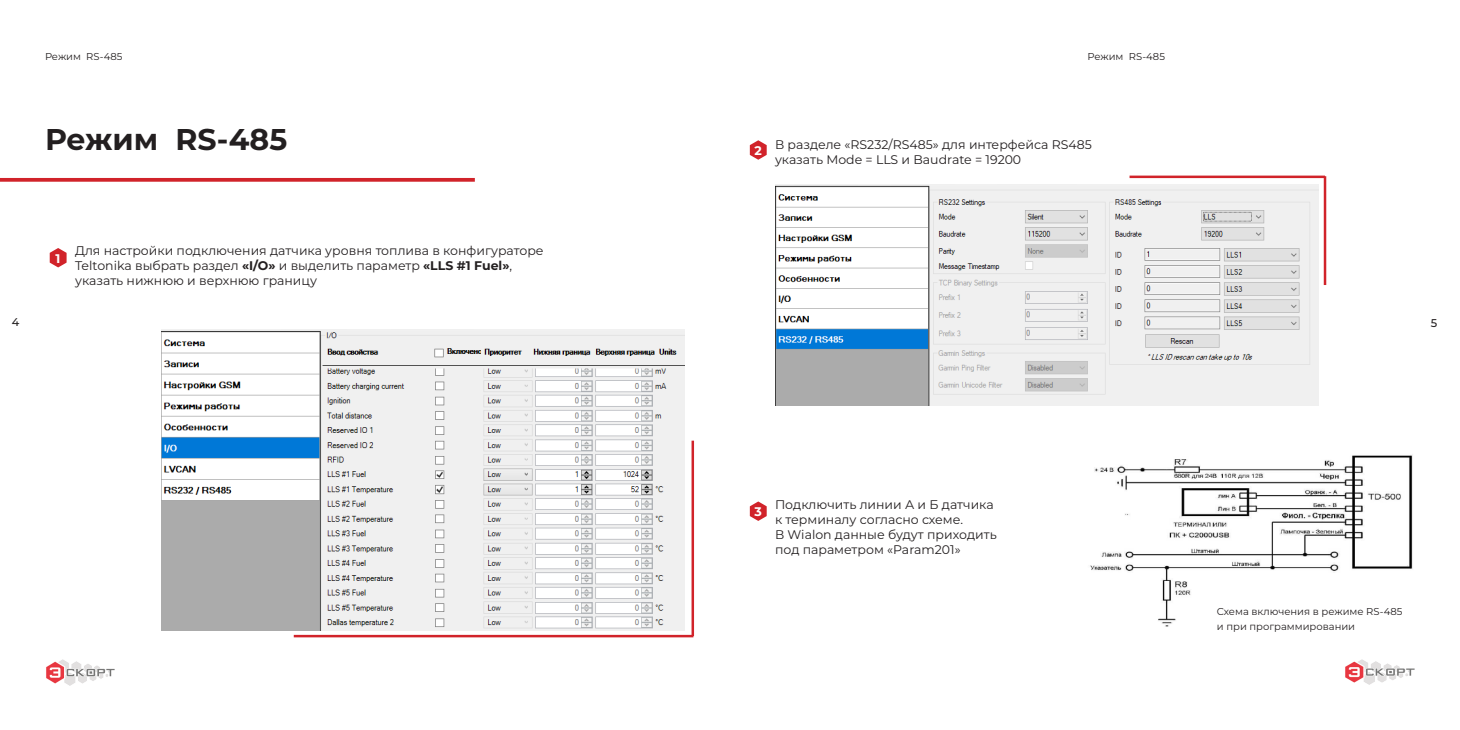
<style>
.page{position:relative;width:1460px;height:730px;background:#fff}
.page>*{position:absolute;margin:0;border:0;box-sizing:border-box;transform-origin:0 0}
.заголовки{font:700 30px "Montserrat";color:#231f20}
.основной_текст{font:12.5px/15px "Montserrat";color:#231f20}
.основной_текст-2{font:700 12.5px "Montserrat";color:#fff}
.t1{font:500 11.25px "Montserrat";color:#231f20}
.маленькие_слова{font:10px "Montserrat";color:#231f20}
.s1{font-weight:700}
</style>
<div class="page">
<img style="left:46px;top:660px;width:69px;height:25px">
<img style="left:1345px;top:659px;width:70px;height:26px">
<svg style="left:0;top:178px;width:475px;height:4px;background:#d43239"></svg>
<hr style="left:691px;top:441px;width:3px;height:195px;background:#d1232a">
<hr style="left:294px;top:635px;width:399px;height:2px;background:#d1232a">
<hr style="left:1129px;top:176px;width:196px;height:2px;background:#d1232a">
<hr style="left:1324px;top:176px;width:2px;height:109px;background:#d1232a">
<img style="left:161px;top:330px;width:524px;height:300px">
<img style="left:775px;top:185px;width:543px;height:220px">
<img style="left:1090px;top:454px;width:323px;height:173px">
<svg style="left:750px;top:140px;width:17px;height:20px"></svg>
<svg style="left:750px;top:501px;width:17px;height:20px"></svg>
<svg style="left:50px;top:248px;width:17px;height:19px"></svg>
<p class="маленькие_слова" style="left:45px;top:50px;width:79px">Режим RS-485</p>
<p class="маленькие_слова" style="left:1087px;top:50px;width:79px">Режим RS-485</p>
<p class="заголовки" style="left:45px;top:118px;width:244px">Режим RS-485</p>
<p class="основной_текст-2" style="left:56px;top:249px;width:6px">1</p>
<p class="основной_текст" style="left:75px;top:242px;width:470px">Для настройки подключения датчика уровня топлива в конфигураторе<br>Teltonika выбрать раздел <span class="s1">«I/O»</span> и выделить параметр <span class="s1">«LLS #1 Fuel»</span>,</p>
<p class="основной_текст" style="left:75px;top:272px;width:243px">указать нижнюю и верхнюю границу</p>
<p class="основной_текст-2" style="left:754px;top:141px;width:9px">2</p>
<p class="основной_текст" style="left:775px;top:137px;width:318px">В разделе «RS232/RS485» для интерфейса RS485</p>
<p class="основной_текст" style="left:775px;top:152px;width:248px">указать Mode = LLS и Baudrate = 19200</p>
<p class="t1" style="left:12px;top:314px;width:9px">4</p>
<p class="t1" style="left:1431px;top:315px;width:8px">5</p>
<p class="основной_текст-2" style="left:754px;top:503px;width:9px">3</p>
<p class="основной_текст" style="left:775px;top:497px;width:220px">Подключить линии А и Б датчика</p>
<p class="основной_текст" style="left:775px;top:512px;width:190px">к терминалу согласно схеме.</p>
<p class="основной_текст" style="left:775px;top:527px;width:223px">В Wialon данные будут приходить</p>
<p class="основной_текст" style="left:775px;top:542px;width:187px">под параметром «Param201»</p>
<p class="маленькие_слова" style="left:1217px;top:605px;width:187px">Схема включения в режиме RS-485</p>
<p class="маленькие_слова" style="left:1217px;top:620px;width:140px">и при программировании</p>
</div>
